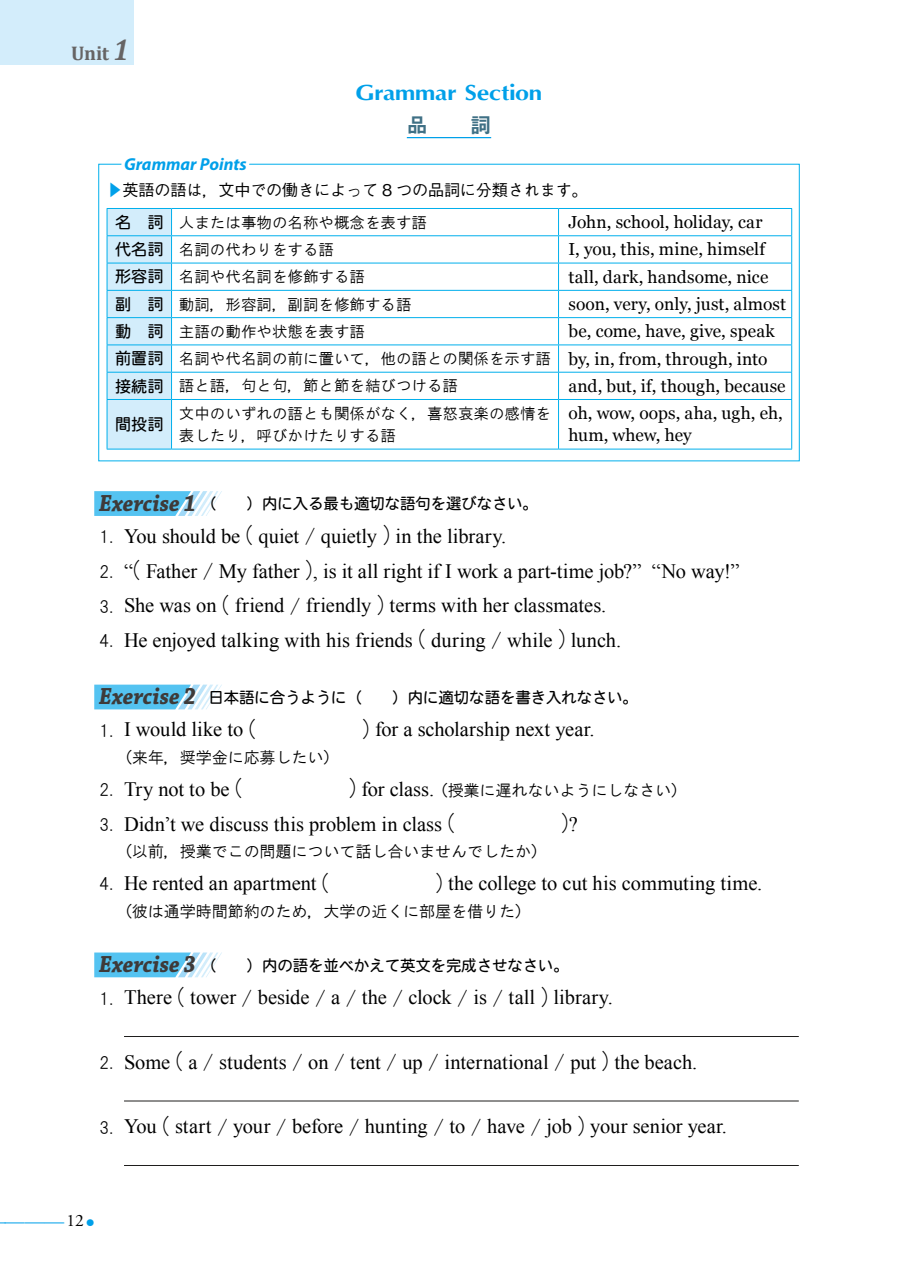
<style>
.page{position:relative;width:903px;height:1275px;background:#fff}
.page>*{position:absolute;margin:0;border:0;box-sizing:border-box;transform-origin:0 0}
.t1{font:italic 700 24.5px "Chaparral Pro";letter-spacing:.005em;color:#3e3a39;scale:.91 1}
.t2{font:700 22.4px "Optane";letter-spacing:-.015em;color:#00a0e9;scale:1.11 1}
.t3{font:21.88px "HGP Gothic M";color:#000;scale:1.05 1}
.t4{font:21px "Midashi Go Pro MB31";color:#3f7085}
.t5{font:20.47px "Times New Roman";color:#000}
.t6{font:19.78px "Adobe Garamond Pro";color:#00a0e9}
.t7{font:700 19.78px "Cambria";color:#666464}
.t8{font:17.32px/22.4px "Georgia";letter-spacing:.005em;color:#000}
.t9{font:italic 700 17.32px "Myriad Pro";color:#00a0e9}
.t10{font:16.1px "HG Gothic M";letter-spacing:-.01em;color:#000}
.t11{font:500 16.1px "Gothic BBB Pro";letter-spacing:-.01em;color:#000}
.t12{font:16.1px "DFHS Maru Gothic W4 WIN RKSJ H";color:#000}
.t13{font:15.58px/27.3px "HG Gothic M";color:#000}
.t14{font:15.58px "DFHS Maru Gothic W4 WIN RKSJ H";letter-spacing:-.01em;color:#000}
.s1{font-style:italic;font-size:29.75px}
.s2{color:#00a0e9}
.s3{font-family:"DF Maru Gothic Md WING RKSJ H";font-weight:400}
.s4{font-family:"DFHS Maru Gothic W4 WIN RKSJ H";font-size:16.1px}
.s5{font-family:"DF Maru Gothic Md WING RKSJ H"}
.s6{font-family:"Georgia";font-size:17.32px}
.s7{font-family:"DFHS Maru Gothic W4 WING RKSJ H";font-weight:400;font-style:normal;font-size:15.58px;color:#000}
.s8{font-family:"DFHS Maru Gothic W4 WING RKSJ H"}
.s9{font-family:"HGP Gothic M";font-size:16.8px}
.s10{font-family:"HGP Gothic M";font-size:17.85px}
.s11{font-family:"HGP Gothic M";font-size:21.88px}
.s12{font-family:"HGP Gothic M";font-size:18.55px}
.s13{font-family:"DFHS Maru Gothic W4 WIN RKSJ H";font-weight:400;font-style:normal;font-size:15.58px;color:#000}
.s14{font-family:"Times New Roman";font-size:20.47px}
.s15{font-size:17.32px;color:#000}
.s16{font-size:24.85px}
</style>
<div class="page">
<svg style="left:94px;top:491px;width:128px;height:25px"></svg>
<svg style="left:94px;top:685px;width:128px;height:24px"></svg>
<hr style="left:124px;top:1036px;width:675px;height:1px;background:#1f1e1d">
<hr style="left:124px;top:1101px;width:675px;height:1px;background:#1f1e1d">
<hr style="left:124px;top:1165px;width:675px;height:1px;background:#1f1e1d">
<svg style="left:94px;top:952px;width:128px;height:25px"></svg>
<hr style="left:407px;top:137px;width:84px;height:1px;background:#00a0e9">
<div style="left:0;top:0;width:134px;height:64px;background:#d3edfb"></div>
<svg style="left:98px;top:163px;width:702px;height:299px"></svg>
<svg style="left:107px;top:163px;width:148px;height:286px"></svg>
<p class="t7" style="left:71px;top:39px;width:59px">Unit <span class="s1">1</span></p>
<p class="t9" style="left:124px;top:152px;width:124px">Grammar Points</p>
<p class="t2" style="left:355px;top:79px;width:170px">Grammar Section</p>
<p class="t4" style="left:407px;top:108px;width:86px">品　　詞</p>
<p class="t11" style="left:107px;top:177px;width:475px"><span class="s2">▶</span>英語の語は<span class="s3">，</span>文中での働きによって 8 つの品詞に分類されます<span class="s3">。</span></p>
<p class="t13" style="left:115px;top:208px;width:313px"><span class="s4">名 詞</span> 人または事物の名称や概念を表す語</p>
<p class="t8" style="left:568px;top:211px;width:195px">John, school, holiday, car</p>
<p class="t13" style="left:115px;top:236px;width:220px"><span class="s4">代名詞</span> 名詞の代わりをする語</p>
<p class="t8" style="left:568px;top:239px;width:198px">I, you, this, mine, himself</p>
<p class="t13" style="left:115px;top:263px;width:251px"><span class="s4">形容詞</span> 名詞や代名詞を修飾する語</p>
<p class="t8" style="left:568px;top:266px;width:201px">tall, dark, handsome, nice</p>
<p class="t13" style="left:115px;top:290px;width:298px"><span class="s4">副 詞</span> 動詞<span class="s5">，</span>形容詞<span class="s5">，</span>副詞を修飾する語</p>
<p class="t8" style="left:568px;top:293px;width:219px">soon, very, only, just, almost</p>
<p class="t13" style="left:115px;top:318px;width:251px"><span class="s4">動 詞</span> 主語の動作や状態を表す語</p>
<p class="t8" style="left:568px;top:320px;width:208px">be, come, have, give, speak</p>
<p class="t13" style="left:115px;top:345px;width:654px"><span class="s4">前置詞</span> 名詞や代名詞の前に置いて<span class="s5">，</span>他の語との関係を示す語 <span class="s6">by, in, from, through, into</span><span class="s4">接続詞</span> 語と語<span class="s5">，</span>句と句<span class="s5">，</span>節と節を結びつける語</p>
<p class="t8" style="left:568px;top:375px;width:219px">and, but, if, though, because</p>
<p class="t12" style="left:115px;top:416px;width:50px">間投詞</p>
<p class="t13" style="left:179px;top:402px;width:374px;line-height:22.4px">文中のいずれの語とも関係がなく<span class="s5">，</span>喜怒哀楽の感情を表したり<span class="s5">，</span>呼びかけたりする語</p>
<p class="t8" style="left:568px;top:402px;width:216px">oh, wow, oops, aha, ugh, eh, hum, whew, hey</p>
<p class="t1" style="left:99px;top:489px;width:130px">Exercise 1 <span class="s7">（</span></p>
<p class="t14" style="left:247px;top:496px;width:285px"><span class="s8">）</span>内に入る最も適切な語句を選びなさい<span class="s8">。</span></p>
<p class="t5" style="left:99px;top:522px;width:409px"><span class="s9">1</span><span class="s10">.</span> You should be <span class="s11">(</span> quiet <span class="s12">/</span> quietly <span class="s11">)</span> in the library.</p>
<p class="t5" style="left:99px;top:557px;width:642px"><span class="s9">2</span><span class="s10">.</span> “<span class="s11">(</span> Father <span class="s12">/</span> My father <span class="s11">)</span>, is it all right if I work a part-time job?” “No way!”</p>
<p class="t5" style="left:99px;top:592px;width:508px"><span class="s9">3</span><span class="s10">.</span> She was on <span class="s11">(</span> friend <span class="s12">/</span> friendly <span class="s11">)</span> terms with her classmates.</p>
<p class="t5" style="left:99px;top:626px;width:523px"><span class="s9">4</span><span class="s10">.</span> He enjoyed talking with his friends <span class="s11">(</span> during <span class="s12">/</span> while <span class="s11">)</span> lunch.</p>
<p class="t1" style="left:99px;top:682px;width:290px">Exercise 2 <span class="s13">日本語に合うように</span><span class="s7">（</span></p>
<p class="t14" style="left:393px;top:689px;width:239px"><span class="s8">）</span>内に適切な語を書き入れなさい<span class="s8">。</span></p>
<p class="t5" style="left:99px;top:716px;width:159px"><span class="s9">1</span><span class="s10">.</span> I would like to <span class="s11">(</span></p>
<p class="t5" style="left:362px;top:716px;width:234px"><span class="s11">)</span> for a scholarship next year.</p>
<p class="t10" style="left:124px;top:749px;width:209px"><span class="s5">（</span>来年<span class="s5">，</span>奨学金に応募したい<span class="s5">）</span></p>
<p class="t5" style="left:99px;top:775px;width:145px"><span class="s9">2</span><span class="s10">.</span> Try not to be <span class="s11">(</span></p>
<p class="t10" style="left:348px;top:782px;width:332px"><span class="s11">)</span> <span class="s14">for class.</span> <span class="s5">（</span>授業に遅れないようにしなさい<span class="s5">）</span></p>
<p class="t5" style="left:99px;top:810px;width:358px"><span class="s9">3</span><span class="s10">.</span> Didn’t we discuss this problem in class <span class="s11">(</span></p>
<p class="t3" style="left:561px;top:812px;width:18px">)<span class="s14">?</span></p>
<p class="t10" style="left:124px;top:843px;width:416px"><span class="s5">（</span>以前<span class="s5">，</span>授業でこの問題について話し合いませんでしたか<span class="s5">）</span></p>
<p class="t5" style="left:99px;top:869px;width:232px"><span class="s9">4</span><span class="s10">.</span> He rented an apartment <span class="s11">(</span></p>
<p class="t5" style="left:435px;top:869px;width:329px"><span class="s11">)</span> the college to cut his commuting time.</p>
<p class="t10" style="left:124px;top:903px;width:401px"><span class="s5">（</span>彼は通学時間節約のため<span class="s5">，</span>大学の近くに部屋を借りた<span class="s5">）</span></p>
<p class="t1" style="left:99px;top:950px;width:130px">Exercise 3 <span class="s7">（</span></p>
<p class="t14" style="left:247px;top:957px;width:316px"><span class="s8">）</span>内の語を並べかえて英文を完成させなさい<span class="s8">。</span></p>
<p class="t5" style="left:99px;top:984px;width:515px"><span class="s9">1</span><span class="s10">.</span> There <span class="s11">(</span> tower <span class="s12">/</span> beside <span class="s12">/</span> a <span class="s12">/</span> the <span class="s12">/</span> clock <span class="s12">/</span> is <span class="s12">/</span> tall <span class="s11">)</span> library.</p>
<p class="t5" style="left:99px;top:1048px;width:600px"><span class="s9">2</span><span class="s10">.</span> Some <span class="s11">(</span> a <span class="s12">/</span> students <span class="s12">/</span> on <span class="s12">/</span> tent <span class="s12">/</span> up <span class="s12">/</span> international <span class="s12">/</span> put <span class="s11">)</span> the beach.</p>
<p class="t5" style="left:99px;top:1113px;width:629px"><span class="s9">3</span><span class="s10">.</span> You <span class="s11">(</span> start <span class="s12">/</span> your <span class="s12">/</span> before <span class="s12">/</span> hunting <span class="s12">/</span> to <span class="s12">/</span> have <span class="s12">/</span> job <span class="s11">)</span> your senior year.</p>
<p class="t6" style="left:5px;top:1209px;width:92px">———<span class="s15">12</span><span class="s16">•</span></p>
</div>
